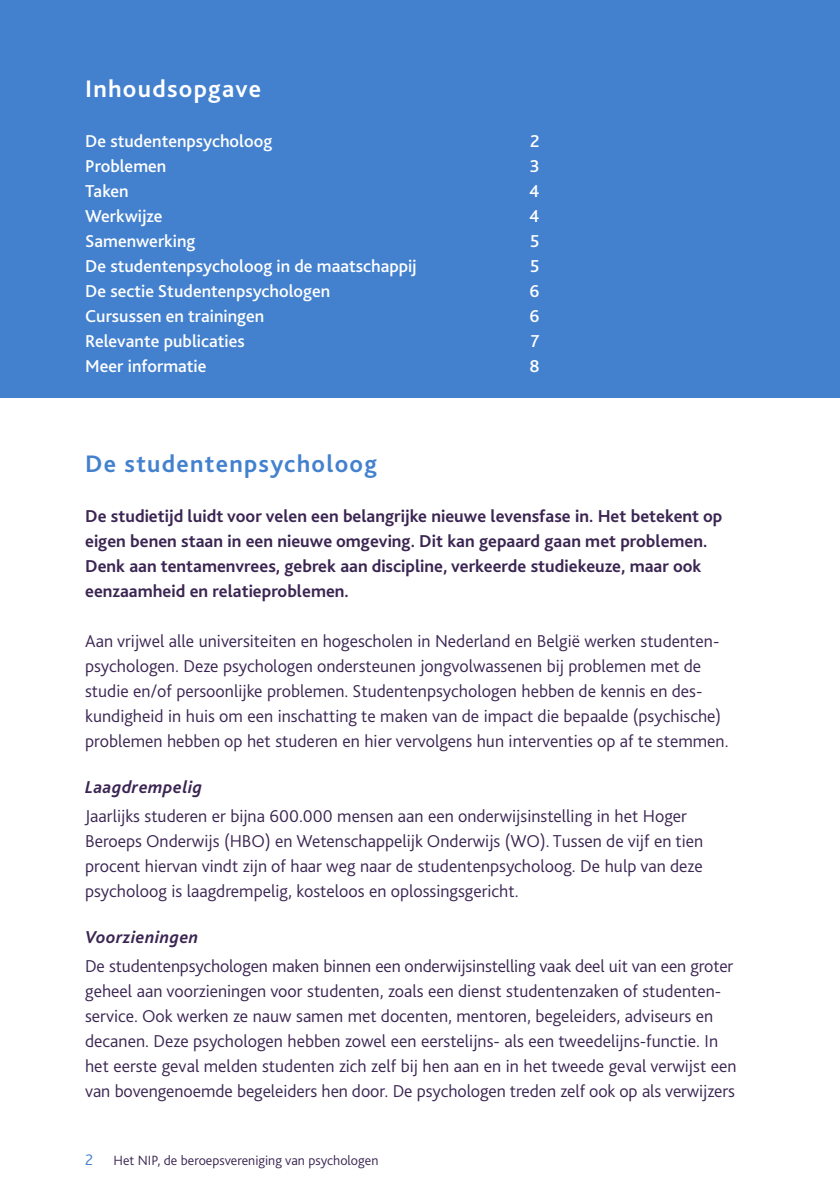
<style>
.page{position:relative;width:840px;height:1191px;background:#fff}
.page>*{position:absolute;margin:0;border:0;box-sizing:border-box;transform-origin:0 0}
.t1{font:700 25px "Bliss 2";letter-spacing:.05em;color:#4381cf}
.t2{font:700 25px "Bliss 2";letter-spacing:.05em;color:#fff}
.t3{font:300 18px/25px "Bliss 2";color:#3b2552}
.t4{font:700 18px/25px "Bliss 2";color:#3b2552}
.t5{font:500 18px "Bliss 2";color:#fff}
.t6{font:italic 700 18px "Bliss 2";letter-spacing:.025em;color:#3b2552}
.t7{font:300 16px "Bliss 2";color:#4381cf}
.t8{font:300 14px "Bliss 2";color:#3b2552}
</style>
<div class="page">
<div style="left:0;top:0;width:839px;height:397px;background:#4381cf"></div>
<h1 class="t2" style="left:85px;top:73px;width:177px">Inhoudsopgave</h1>
<p class="t5" style="left:85px;top:130px;width:188px">De studentenpsycholoog</p>
<p class="t5" style="left:530px;top:130px;width:11px">2</p>
<p class="t5" style="left:85px;top:155px;width:83px">Problemen</p>
<p class="t5" style="left:529px;top:155px;width:11px">3</p>
<p class="t5" style="left:85px;top:180px;width:45px">Taken</p>
<p class="t5" style="left:529px;top:180px;width:12px">4</p>
<p class="t5" style="left:85px;top:205px;width:79px">Werkwijze</p>
<p class="t5" style="left:529px;top:205px;width:12px">4</p>
<p class="t5" style="left:85px;top:230px;width:112px">Samenwerking</p>
<p class="t5" style="left:530px;top:230px;width:11px">5</p>
<p class="t5" style="left:85px;top:255px;width:333px">De studentenpsycholoog in de maatschappij</p>
<p class="t5" style="left:530px;top:255px;width:11px">5</p>
<p class="t5" style="left:85px;top:280px;width:246px">De sectie Studentenpsychologen</p>
<p class="t5" style="left:529px;top:280px;width:11px">6</p>
<p class="t5" style="left:85px;top:305px;width:181px">Cursussen en trainingen</p>
<p class="t5" style="left:529px;top:305px;width:11px">6</p>
<p class="t5" style="left:85px;top:330px;width:161px">Relevante publicaties</p>
<p class="t5" style="left:530px;top:330px;width:10px">7</p>
<p class="t5" style="left:85px;top:355px;width:123px">Meer informatie</p>
<p class="t5" style="left:529px;top:355px;width:12px">8</p>
<h1 class="t1" style="left:85px;top:448px;width:293px">De studentenpsycholoog</h1>
<p class="t4" style="left:85px;top:503px;width:638px">De studietijd luidt voor velen een belangrijke nieuwe levensfase in. Het betekent op eigen benen staan in een nieuwe omgeving. Dit kan gepaard gaan met problemen.<br>Denk aan tentamenvrees, gebrek aan discipline, verkeerde studiekeuze, maar ook eenzaamheid en relatieproblemen.</p>
<p class="t3" style="left:85px;top:628px;width:644px">Aan vrijwel alle universiteiten en hogescholen in Nederland en België werken studenten&shy;psychologen. Deze psychologen ondersteunen jongvolwassenen bij problemen met de studie en/of persoonlijke problemen. Studentenpsychologen hebben de kennis en des&shy;kundigheid in huis om een inschatting te maken van de impact die bepaalde (psychische) problemen hebben op het studeren en hier vervolgens hun interventies op af te stemmen.</p>
<p class="t6" style="left:85px;top:776px;width:119px">Laagdrempelig</p>
<p class="t3" style="left:85px;top:803px;width:619px">Jaarlijks studeren er bijna 600.000 mensen aan een onderwijsinstelling in het Hoger Beroeps Onderwijs (HBO) en Wetenschappelijk Onderwijs (WO). Tussen de vijf en tien procent hiervan vindt zijn of haar weg naar de studentenpsycholoog. De hulp van deze psycholoog is laagdrempelig, kosteloos en oplossingsgericht.</p>
<p class="t6" style="left:85px;top:926px;width:115px">Voorzieningen</p>
<p class="t3" style="left:85px;top:953px;width:652px">De studentenpsychologen maken binnen een onderwijsinstelling vaak deel uit van een groter geheel aan voorzieningen voor studenten, zoals een dienst studentenzaken of studenten&shy;service. Ook werken ze nauw samen met docenten, mentoren, begeleiders, adviseurs en decanen. Deze psychologen hebben zowel een eerstelijns- als een tweedelijns-functie. In het eerste geval melden studenten zich zelf bij hen aan en in het tweede geval verwijst een van bovengenoemde begeleiders hen door. De psychologen treden zelf ook op als verwijzers</p>
<p class="t7" style="left:85px;top:1150px;width:10px">2</p>
<p class="t8" style="left:113px;top:1151px;width:266px">Het NIP, de beroepsvereniging van psychologen</p>
</div>
